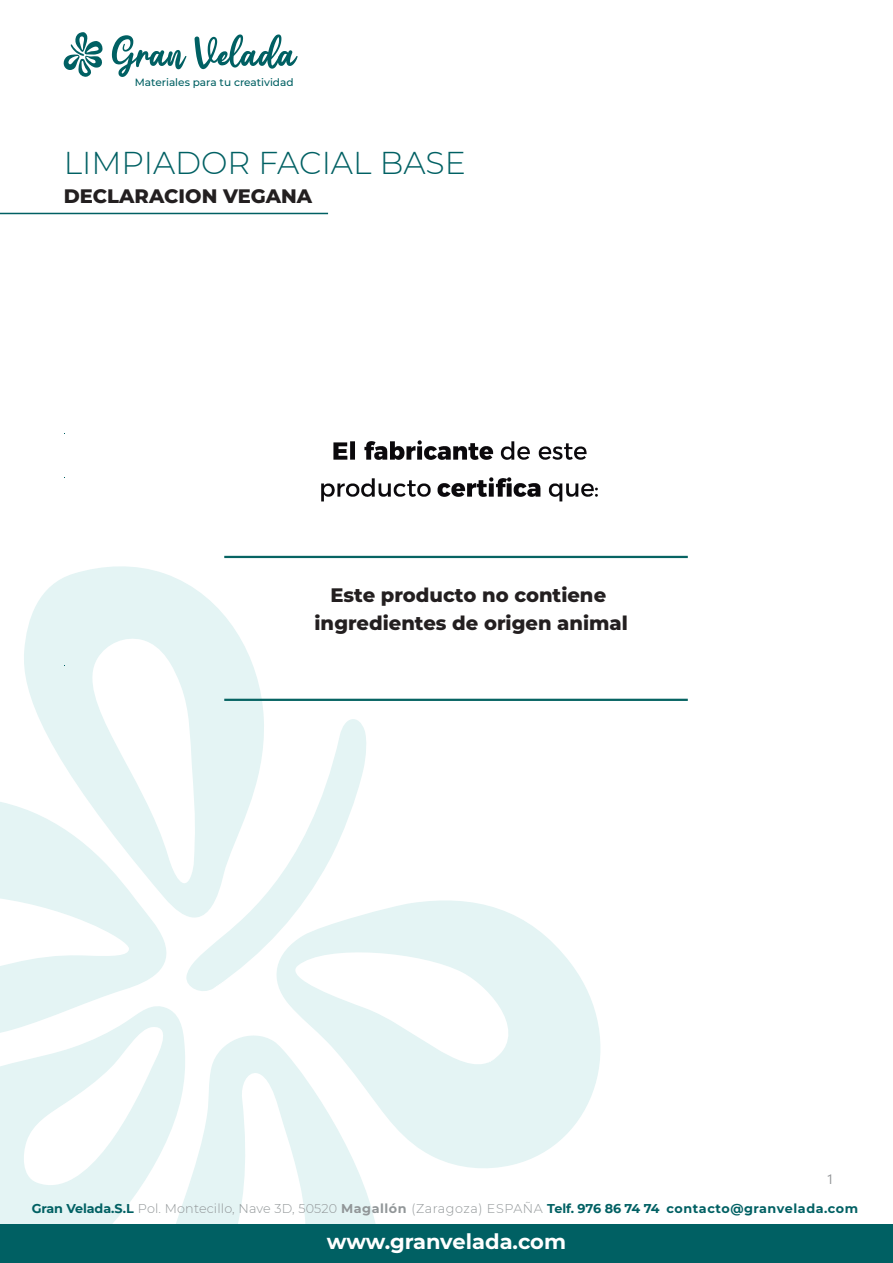
<style>
.page{position:relative;width:893px;height:1263px;background:#fff}
.page>*{position:absolute;margin:0;border:0;box-sizing:border-box;transform-origin:0 0}
.t1{font:300 31.5px "Montserrat";color:#006063}
.t2{font:700 21px "Montserrat";color:#fff}
.t3{font:800 19.5px/28.5px "Montserrat";color:#231f20;text-align:center}
.t4{font:13.5px "Segoe UI";color:#939598}
.t5{font:700 12.75px "Montserrat";letter-spacing:.035em;color:#006063}
.t6{font:500 10.5px "Montserrat";color:#006063}
.s1{font-weight:300;color:#919698}
.s2{color:#919698}
</style>
<div class="page">
<svg style="left:0;top:802px;width:167px;height:199px"></svg>
<svg style="left:283px;top:900px;width:318px;height:268px;fill:#e4f4f4"></svg>
<svg style="left:21px;top:566px;width:246px;height:383px;fill:#e4f4f4"></svg>
<svg style="left:0;top:1001px;width:182px;height:223px;fill:#e4f4f4"></svg>
<svg style="left:156px;top:1027px;width:232px;height:197px;fill:#e4f4f4"></svg>
<svg style="left:186px;top:714px;width:181px;height:282px"></svg>
<svg style="left:112px;top:35px;width:74px;height:42px"></svg>
<svg style="left:195px;top:34px;width:103px;height:35px"></svg>
<svg style="left:63px;top:32px;width:40px;height:45px"></svg>
<div style="left:0;top:1224px;width:893px;height:39px;background:#006063"></div>
<hr style="left:0;top:213px;width:328px;height:1px;background:#006063">
<img style="left:333px;top:440px;width:161px;height:20px">
<img style="left:500px;top:441px;width:87px;height:19px">
<img style="left:321px;top:478px;width:117px;height:24px">
<img style="left:438px;top:477px;width:103px;height:20px">
<img style="left:548px;top:483px;width:46px;height:19px">
<img style="left:595px;top:487px;width:3px;height:10px">
<hr style="left:224px;top:699px;width:464px;height:2px;background:#076463">
<hr style="left:224px;top:556px;width:464px;height:2px;background:#076463">
<p class="t6" style="left:135px;top:75px;width:160px">Materiales para tu creatividad</p>
<h1 class="t1" style="left:64px;top:142px;width:404px">LIMPIADOR FACIAL BASE</h1>
<h3 class="t3" style="left:64px;top:181px;width:250px">DECLARACION VEGANA</h3>
<h3 class="t3" style="left:315px;top:579px;width:315px">Este producto no contiene ingredientes de origen animal</h3>
<p class="t4" style="left:826px;top:1167px;width:9px">1</p>
<p class="t5" style="left:32px;top:1200px;width:828px">Gran Velada.S.L <span class="s1">Pol. Montecillo, Nave 3D, 50520</span> <span class="s2">Magallón</span> <span class="s1">(Zaragoza) ESPAÑA</span> Telf. 976 86 74 74 contacto@granvelada.com</p>
<h2 class="t2" style="left:327px;top:1226px;width:241px">www.granvelada.com</h2>
</div>
